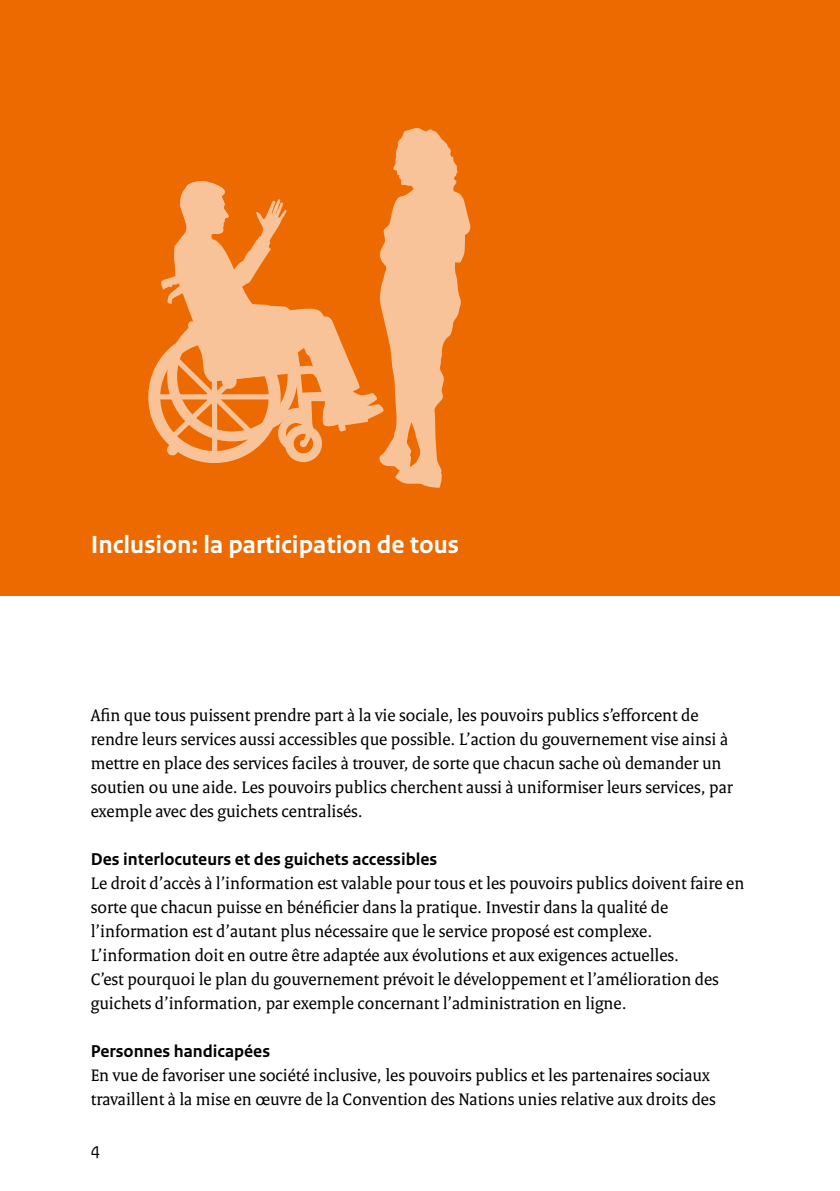
<style>
.page{position:relative;width:840px;height:1191px;background:#fff}
.page>*{position:absolute;margin:0;border:0;box-sizing:border-box;transform-origin:0 0}
.t1{font:700 26px "Rijksoverheid Sans Text";color:#fff}
.t2{font:18px/24px "Rijksoverheid Serif";color:#000}
.t3{font:700 18px "Rijksoverheid Sans Text";color:#000}
.t4{font:18px "Rijksoverheid Sans Text";color:#000}
</style>
<div class="page">
<div style="left:0;top:0;width:839px;height:595px;background:#ed6a00"></div>
<svg style="left:161px;top:276px;width:218px;height:156px"></svg>
<svg style="left:148px;top:311px;width:177px;height:152px"></svg>
<svg style="left:379px;top:128px;width:92px;height:360px"></svg>
<svg style="left:174px;top:181px;width:112px;height:114px"></svg>
<h1 class="t1" style="left:91px;top:530px;width:369px">Inclusion: la participation de tous</h1>
<p class="t2" style="left:91px;top:703px;width:643px">Afin que tous puissent prendre part à la vie sociale, les pouvoirs publics s’efforcent de rendre leurs services aussi accessibles que possible. L’action du gouvernement vise ainsi à mettre en place des services faciles à trouver, de sorte que chacun sache où demander un soutien ou une aide. Les pouvoirs publics cherchent aussi à uniformiser leurs services, par exemple avec des guichets centralisés.</p>
<p class="t3" style="left:91px;top:849px;width:348px">Des interlocuteurs et des guichets accessibles</p>
<p class="t2" style="left:91px;top:871px;width:654px">Le droit d’accès à l’information est valable pour tous et les pouvoirs publics doivent faire en sorte que chacun puisse en bénéficier dans la pratique. Investir dans la qualité de l’information est d’autant plus nécessaire que le service proposé est complexe.<br>L’information doit en outre être adaptée aux évolutions et aux exigences actuelles.<br>C’est pourquoi le plan du gouvernement prévoit le développement et l’amélioration des guichets d’information, par exemple concernant l’administration en ligne.</p>
<p class="t3" style="left:91px;top:1041px;width:181px">Personnes handicapées</p>
<p class="t2" style="left:91px;top:1063px;width:626px">En vue de favoriser une société inclusive, les pouvoirs publics et les partenaires sociaux travaillent à la mise en œuvre de la Convention des Nations unies relative aux droits des</p>
<p class="t4" style="left:91px;top:1138px;width:11px">4</p>
</div>
